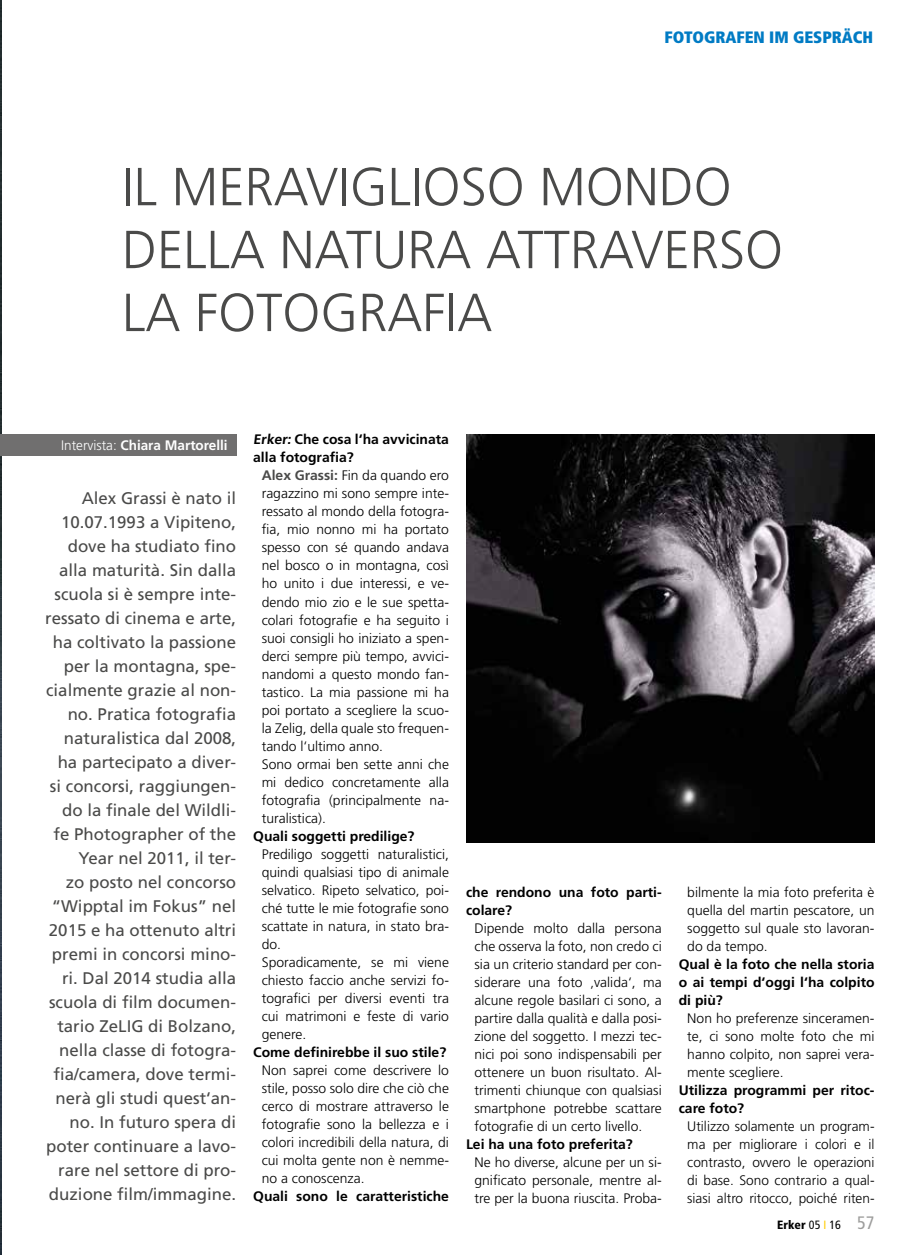
<style>
.page{position:relative;width:915px;height:1255px;background:#fff}
.page>*{position:absolute;margin:0;border:0;box-sizing:border-box;transform-origin:0 0}
.t1{font:300 53.4px/62.8px "Frutiger LT Std";color:#4a4a49}
.t2{font:16.8px/24px "Frutiger LT Std";color:#4a4a49;text-align:right}
.t3{font:900 condensed 16.5px "Frutiger LT Std";color:#007bc4}
.t4{font:300 13.8px/18px "Frutiger LT Std";color:#000;text-align:justify}
.t5{font:700 13.8px/18px "Frutiger LT Std";color:#000}
.t6{font:700 13.8px "Frutiger LT Std";color:#fff}
.t7{font:900 condensed 12px "Frutiger LT Std";color:#000}
.s1{font-weight:300}
.s2{font-weight:700;color:#4a4a49}
.s3{font-weight:400}
.s4{font-weight:400;color:#fc0}
.s5{font-weight:400;font-size:18px;color:#9d9d9c}
</style>
<div class="page">
<img style="left:0;top:0;width:1px;height:1254px">
<div style="left:0;top:434px;width:236px;height:22px;background:#706f6f"></div>
<img style="left:466px;top:434px;width:408px;height:408px">
<p class="t3" style="left:664px;top:27px;width:210px">FOTOGRAFEN IM GESPRÄCH</p>
<h1 class="t1" style="left:122px;top:156px;width:662px">IL MERAVIGLIOSO MONDO<br>DELLA NATURA ATTRAVERSO<br>LA FOTOGRAFIA</h1>
<p class="t6" style="left:61px;top:437px;width:168px"><span class="s1">Intervista:</span> Chiara Martorelli</p>
<p class="t5" style="left:253px;top:430px;width:197px">Erker: Che cosa l‘ha avvicinata alla fotografia?</p>
<p class="t4" style="left:261px;top:467px;width:189px;text-align:left"><span class="s2">Alex Grassi:</span> Fin da quando ero ragazzino mi sono sempre inte&shy;ressato al mondo della fotogra&shy;fia, mio nonno mi ha portato spesso con sé quando andava nel bosco o in montagna, così ho unito i due interessi, e ve&shy;dendo mio zio e le sue spetta&shy;colari fotografie e ha seguito i suoi consigli ho iniziato a spen&shy;derci sempre più tempo, avvici&shy;nandomi a questo mondo fan&shy;tastico. La mia passione mi ha poi portato a scegliere la scuo&shy;la Zelig, della quale sto frequen&shy;tando l‘ultimo anno.<br>Sono ormai ben sette anni che mi dedico concretamente alla fotografia (principalmente na&shy;turalistica).</p>
<p class="t5" style="left:253px;top:826px;width:163px">Quali soggetti predilige?</p>
<p class="t4" style="left:261px;top:845px;width:189px;text-align:left">Prediligo soggetti naturalistici, quindi qualsiasi tipo di animale selvatico. Ripeto selvatico, poi&shy;ché tutte le mie fotografie sono scattate in natura, in stato bra&shy;do.<br>Sporadicamente, se mi viene chiesto faccio anche servizi fo&shy;tografici per diversi eventi tra cui matrimoni e feste di vario genere.</p>
<p class="t5" style="left:253px;top:1042px;width:194px">Come definirebbe il suo stile?</p>
<p class="t4" style="left:261px;top:1061px;width:189px">Non saprei come descrivere lo stile, posso solo dire che ciò che cerco di mostrare attraverso le fotografie sono la bellezza e i colori incredibili della natura, di cui molta gente non è nemme&shy;no a conoscenza.</p>
<p class="t5" style="left:253px;top:1186px;width:197px">Quali sono le caratteristiche</p>
<p class="t2" style="left:45px;top:486px;width:192px">Alex Grassi è nato il<br>10.07.1993 a Vipiteno, dove ha studiato fino alla maturità. Sin dalla scuola si è sempre inte&shy;ressato di cinema e arte, ha coltivato la passione per la montagna, spe&shy;cialmente grazie al non&shy;no. Pratica fotografia naturalistica dal 2008, ha partecipato a diver&shy;si concorsi, raggiungen&shy;do la finale del Wildli&shy;fe Photographer of the<br>Year nel 2011, il ter-<br>zo posto nel concorso “Wipptal im Fokus” nel<br>2015 e ha ottenuto altri premi in concorsi mino&shy;ri. Dal 2014 studia alla scuola di film documen&shy;tario ZeLIG di Bolzano, nella classe di fotogra&shy;fia/camera, dove termi&shy;nerà gli studi quest‘an&shy;no. In futuro spera di poter continuare a lavo&shy;rare nel settore di pro&shy;duzione film/immagine.</p>
<p class="t5" style="left:466px;top:883px;width:197px">che rendono una foto parti&shy;colare?</p>
<p class="t4" style="left:474px;top:919px;width:189px">Dipende molto dalla persona che osserva la foto, non credo ci sia un criterio standard per con&shy;siderare una foto ‚valida‘, ma alcune regole basilari ci sono, a partire dalla qualità e dalla posi&shy;zione del soggetto. I mezzi tec&shy;nici poi sono indispensabili per ottenere un buon risultato. Al&shy;trimenti chiunque con qualsiasi smartphone potrebbe scattare fotografie di un certo livello.</p>
<p class="t5" style="left:466px;top:1135px;width:168px">Lei ha una foto preferita?</p>
<p class="t4" style="left:474px;top:1153px;width:189px">Ne ho diverse, alcune per un si&shy;gnificato personale, mentre al&shy;tre per la buona riuscita. Proba-</p>
<p class="t4" style="left:687px;top:883px;width:189px">bilmente la mia foto preferita è quella del martin pescatore, un soggetto sul quale sto lavoran&shy;do da tempo.</p>
<p class="t5" style="left:678px;top:955px;width:197px;text-align:justify">Qual è la foto che nella storia o ai tempi d‘oggi l‘ha colpito di più?</p>
<p class="t4" style="left:687px;top:1009px;width:189px">Non ho preferenze sinceramen&shy;te, ci sono molte foto che mi hanno colpito, non saprei vera&shy;mente scegliere.</p>
<p class="t5" style="left:678px;top:1081px;width:197px">Utilizza programmi per ritoc&shy;care foto?</p>
<p class="t4" style="left:687px;top:1117px;width:189px">Utilizzo solamente un program&shy;ma per migliorare i colori e il contrasto, ovvero le operazioni di base. Sono contrario a qual&shy;siasi altro ritocco, poiché riten-</p>
<p class="t7" style="left:777px;top:1217px;width:99px">Erker <span class="s3">05</span> <span class="s4">I</span> <span class="s3">16</span> <span class="s5">57</span></p>
</div>
